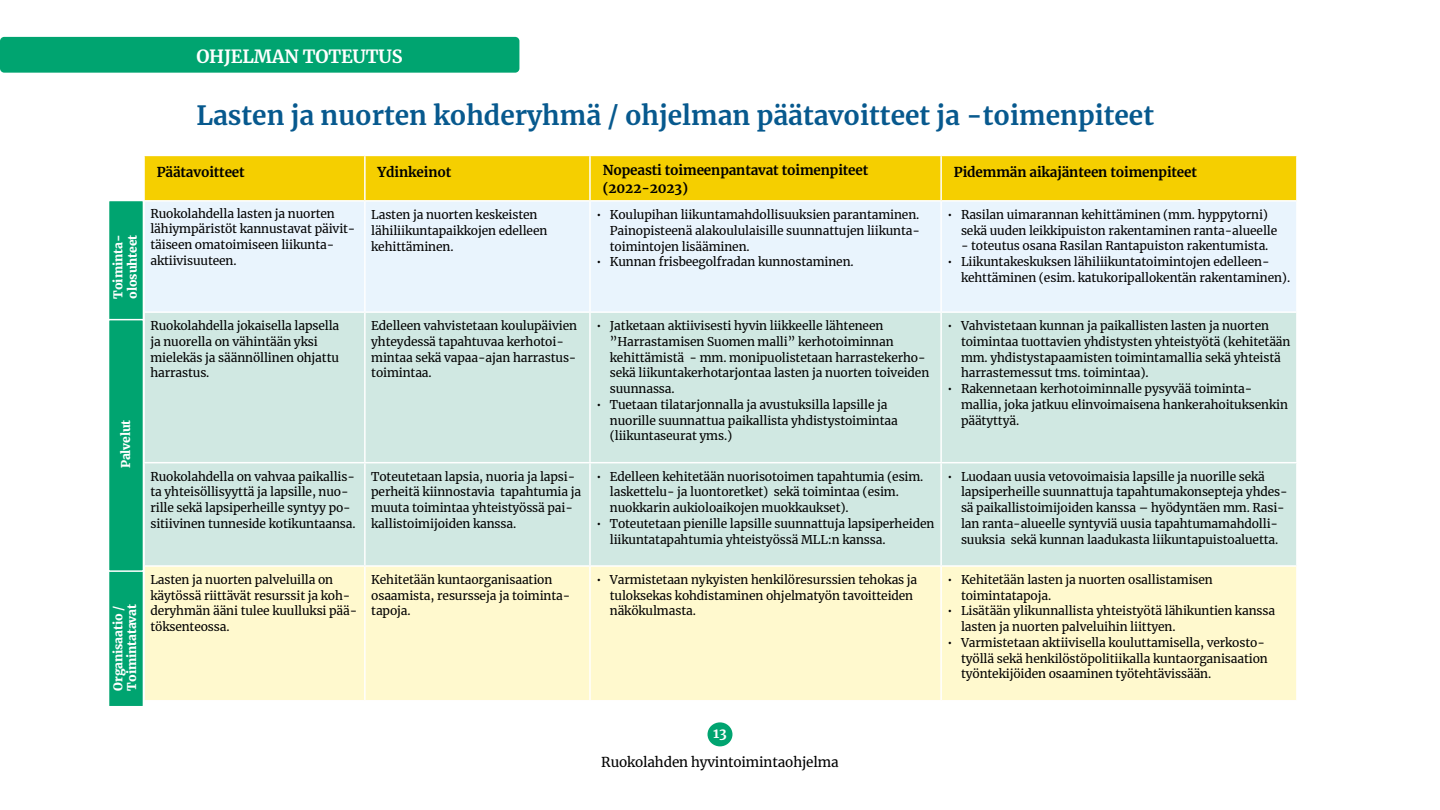
<style>
.page{position:relative;width:1440px;height:810px;background:#fff}
.page>*{position:absolute;margin:0;border:0;box-sizing:border-box;transform-origin:0 0}
.t1{font:700 26.25px "Merriweather";color:#07598e}
.t2{font:700 18px "Merriweather";letter-spacing:-.01em;color:#fff}
.t3{font:700 13.5px/18px "Merriweather";letter-spacing:-.01em;color:#000}
.t4{font:13.5px "Merriweather";letter-spacing:-.01em;color:#000}
.t5{font:700 13.5px "Merriweather";color:#fff}
.t6{font:12px/15.8px "Merriweather";letter-spacing:-.01em;color:#000}
.t7{font:900 12px/14.2px "Merriweather";letter-spacing:-.01em;color:#fff}
</style>
<div class="page">
<div style="left:708px;top:722px;width:24px;height:24px;background:#00a470;border-radius:50%"></div>
<div style="left:0;top:37px;width:519px;height:36px;background:#00a470;border-radius:4px"></div>
<div style="left:145px;top:156px;width:1151px;height:44px;background:#f5cf00"></div>
<div style="left:145px;top:202px;width:1151px;height:109px;background:#e9f4fd"></div>
<div style="left:145px;top:313px;width:1151px;height:252px;background:#d0e8e2"></div>
<div style="left:145px;top:567px;width:1151px;height:133px;background:#fff9ce"></div>
<hr style="left:364px;top:156px;width:2px;height:44px;background:#fff">
<hr style="left:589px;top:156px;width:2px;height:44px;background:#fff">
<hr style="left:940px;top:156px;width:2px;height:44px;background:#fff">
<hr style="left:364px;top:202px;width:2px;height:109px;background:#fff">
<hr style="left:589px;top:202px;width:2px;height:109px;background:#fff">
<hr style="left:940px;top:202px;width:2px;height:109px;background:#fff">
<hr style="left:364px;top:313px;width:2px;height:149px;background:#fff">
<hr style="left:589px;top:313px;width:2px;height:149px;background:#fff">
<hr style="left:940px;top:313px;width:2px;height:149px;background:#fff">
<hr style="left:143px;top:462px;width:222px;height:1px;background:#fff">
<hr style="left:365px;top:462px;width:225px;height:1px;background:#fff">
<hr style="left:364px;top:463px;width:2px;height:102px;background:#fff">
<hr style="left:590px;top:462px;width:351px;height:1px;background:#fff">
<hr style="left:589px;top:463px;width:2px;height:102px;background:#fff">
<hr style="left:941px;top:462px;width:357px;height:1px;background:#fff">
<hr style="left:940px;top:463px;width:2px;height:102px;background:#fff">
<hr style="left:364px;top:567px;width:2px;height:133px;background:#fff">
<hr style="left:589px;top:567px;width:2px;height:133px;background:#fff">
<hr style="left:940px;top:567px;width:2px;height:133px;background:#fff">
<div style="left:108px;top:200px;width:36px;height:124px;background:#00a470;border:2px solid #fff"></div>
<div style="left:108px;top:557px;width:36px;height:150px;background:#00a470;border:2px solid #fff"></div>
<div style="left:108px;top:319px;width:36px;height:253px;background:#00a470;border:2px solid #fff"></div>
<h2 class="t2" style="left:196px;top:44px;width:208px">OHJELMAN TOTEUTUS</h2>
<p class="t7" style="left:111px;top:299px;width:65px;rotate:-90deg">Toiminta&shy;olosuhteet</p>
<p class="t7" style="left:118px;top:468px;width:50px;rotate:-90deg">Palvelut</p>
<p class="t7" style="left:111px;top:691px;width:88px;line-height:13.5px;rotate:-90deg">Organisaatio /<br>Toimintatavat</p>
<h1 class="t1" style="left:196px;top:97px;width:959px">Lasten ja nuorten kohderyhmä / ohjelman päätavoitteet ja -toimenpiteet</h1>
<p class="t3" style="left:157px;top:163px;width:89px">Päätavoitteet</p>
<p class="t3" style="left:378px;top:163px;width:75px">Ydinkeinot</p>
<p class="t3" style="left:603px;top:161px;width:267px">Nopeasti toimeenpantavat toimenpiteet (2022-2023)</p>
<p class="t3" style="left:954px;top:163px;width:245px">Pidemmän aikajänteen toimenpiteet</p>
<p class="t6" style="left:150px;top:205px;width:207px">Ruokolahdella lasten ja nuorten lähiympäristöt kannustavat päivit&shy;täiseen omatoimiseen liikunta&shy;aktiivisuuteen.</p>
<p class="t6" style="left:371px;top:206px;width:178px">Lasten ja nuorten keskeisten lähiliikuntapaikkojen edelleen kehittäminen.</p>
<p class="t6" style="left:610px;top:206px;width:312px;text-align:justify;text-indent:-14px">• Koulupihan liikuntamahdollisuuksien parantaminen.<br>Painopisteenä alakoululaisille suunnattujen liikunta&shy;toimintojen lisääminen.</p>
<p class="t6" style="left:961px;top:206px;width:318px;text-indent:-14px">• Rasilan uimarannan kehittäminen (mm. hyppytorni) sekä uuden leikkipuiston rakentaminen ranta-alueelle</p>
<p class="t6" style="left:961px;top:238px;width:309px">- toteutus osana Rasilan Rantapuiston rakentumista.</p>
<p class="t6" style="left:961px;top:254px;width:331px;text-indent:-14px">• Liikuntakeskuksen lähiliikuntatoimintojen edelleen&shy;kehttäminen (esim. katukoripallokentän rakentaminen).</p>
<p class="t6" style="left:596px;top:254px;width:259px">• Kunnan frisbeegolfradan kunnostaminen.</p>
<p class="t6" style="left:150px;top:318px;width:190px">Ruokolahdella jokaisella lapsella ja nuorella on vähintään yksi mielekäs ja säännöllinen ohjattu harrastus.</p>
<p class="t6" style="left:371px;top:318px;width:207px">Edelleen vahvistetaan koulupäivien yhteydessä tapahtuvaa kerhotoi&shy;mintaa sekä vapaa-ajan harrastus&shy;toimintaa.</p>
<p class="t6" style="left:610px;top:318px;width:321px;text-indent:-13px">• Jatketaan aktiivisesti hyvin liikkeelle lähteneen ”Harrastamisen Suomen malli” kerhotoiminnan kehittämistä - mm. monipuolistetaan harrastekerho&shy;sekä liikuntakerhotarjontaa lasten ja nuorten toiveiden suunnassa.</p>
<p class="t6" style="left:610px;top:396px;width:289px;text-indent:-14px">• Tuetaan tilatarjonnalla ja avustuksilla lapsille ja nuorille suunnattua paikallista yhdistystoimintaa (liikuntaseurat yms.)</p>
<p class="t6" style="left:150px;top:468px;width:207px">Ruokolahdella on vahvaa paikallis&shy;ta yhteisöllisyyttä ja lapsille, nuo&shy;rille sekä lapsiperheille syntyy po&shy;sitiivinen tunneside kotikuntaansa.</p>
<p class="t6" style="left:371px;top:468px;width:211px">Toteutetaan lapsia, nuoria ja lapsi&shy;perheitä kiinnostavia tapahtumia ja muuta toimintaa yhteistyössä pai&shy;kallistoimijoiden kanssa.</p>
<p class="t6" style="left:610px;top:468px;width:315px;text-indent:-13px">• Edelleen kehitetään nuorisotoimen tapahtumia (esim. laskettelu- ja luontoretket) sekä toimintaa (esim. nuokkarin aukioloaikojen muokkaukset).</p>
<p class="t6" style="left:610px;top:515px;width:326px;text-indent:-14px">• Toteutetaan pienille lapsille suunnattuja lapsiperheiden liikuntatapahtumia yhteistyössä MLL:n kanssa.</p>
<p class="t6" style="left:961px;top:318px;width:331px;text-indent:-14px">• Vahvistetaan kunnan ja paikallisten lasten ja nuorten toimintaa tuottavien yhdistysten yhteistyötä (kehitetään mm. yhdistystapaamisten toimintamallia sekä yhteistä harrastemessut tms. toimintaa).</p>
<p class="t6" style="left:961px;top:381px;width:328px;text-indent:-14px">• Rakennetaan kerhotoiminnalle pysyvää toiminta&shy;mallia, joka jatkuu elinvoimaisena hankerahoituksenkin päätyttyä.</p>
<p class="t6" style="left:961px;top:468px;width:328px;text-indent:-14px">• Luodaan uusia vetovoimaisia lapsille ja nuorille sekä lapsiperheille suunnattuja tapahtumakonsepteja yhdes&shy;sä paikallistoimijoiden kanssa – hyödyntäen mm. Rasi&shy;lan ranta-alueelle syntyviä uusia tapahtumamahdolli&shy;suuksia sekä kunnan laadukasta liikuntapuistoaluetta.</p>
<p class="t6" style="left:150px;top:571px;width:208px">Lasten ja nuorten palveluilla on käytössä riittävät resurssit ja koh&shy;deryhmän ääni tulee kuulluksi pää&shy;töksenteossa.</p>
<p class="t6" style="left:371px;top:571px;width:201px">Kehitetään kuntaorganisaation osaamista, resursseja ja toiminta&shy;tapoja.</p>
<p class="t6" style="left:610px;top:571px;width:309px;text-indent:-13px">• Varmistetaan nykyisten henkilöresurssien tehokas ja tuloksekas kohdistaminen ohjelmatyön tavoitteiden näkökulmasta.</p>
<p class="t6" style="left:961px;top:571px;width:253px;text-indent:-14px">• Kehitetään lasten ja nuorten osallistamisen toimintatapoja.</p>
<p class="t6" style="left:961px;top:603px;width:316px;text-indent:-14px">• Lisätään ylikunnallista yhteistyötä lähikuntien kanssa lasten ja nuorten palveluihin liittyen.</p>
<p class="t6" style="left:961px;top:634px;width:308px;text-indent:-14px">• Varmistetaan aktiivisella kouluttamisella, verkosto&shy;työllä sekä henkilöstöpolitiikalla kuntaorganisaation työntekijöiden osaaminen työtehtävissään.</p>
<p class="t5" style="left:713px;top:724px;width:15px">13</p>
<p class="t4" style="left:601px;top:753px;width:239px">Ruokolahden hyvintoimintaohjelma</p>
</div>
